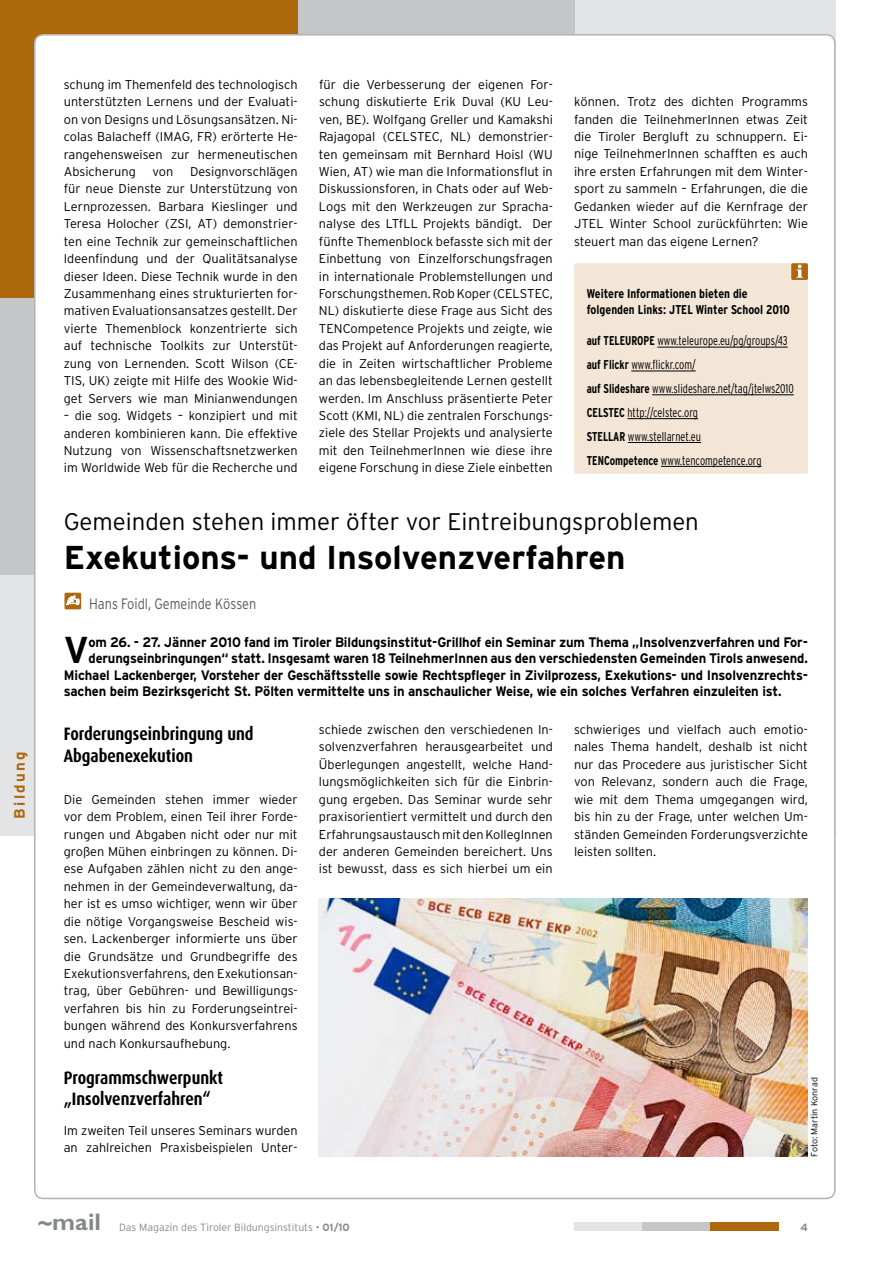
<style>
.page{position:relative;width:893px;height:1263px;background:#fff}
.page>*{position:absolute;margin:0;border:0;box-sizing:border-box;transform-origin:0 0}
.t1{font:700 37.35px "Interstate";color:#000;scale:.94 1}
.t2{font:700 33px "Interstate";color:#000}
.t3{font:300 24px "Interstate";color:#000}
.t4{font:700 24px "Gill Sans Std";color:#87888a}
.t5{font:700 18px/21.6px "Dax";color:#000;scale:.85 1}
.t6{font:300 15px "Interstate";color:#58585a;scale:.85 1}
.t7{font:700 15px "Interstate";letter-spacing:.15em;color:#ac680b}
.t8{font:700 13.8px "Interstate";letter-spacing:-.01em;color:#000;scale:.94 1}
.t9{font:300 12.75px/17.4px "Interstate";color:#000;text-align:justify}
.t10{font:300 condensed 12.75px/23.9px "Interstate";color:#000;scale:.91 1}
.t11{font:700 condensed 12.75px/16.5px "Interstate";color:#000}
.t12{font:300 10.5px "Interstate";color:#87888a}
.t13{font:700 10.5px "Interstate";color:#87888a}
.t14{font:300 9px "Interstate";color:#000}
.s1{font-weight:700}
</style>
<div class="page">
<div style="left:0;top:0;width:836px;height:836px;background:#e3e4e5"></div>
<div style="left:0;top:0;width:574px;height:574px;background:#c5c6c8"></div>
<div style="left:0;top:0;width:298px;height:298px;background:#ac680b"></div>
<div style="left:35px;top:35px;width:800px;height:1163px;background:#fff;border-radius:9px"></div>
<div style="left:574px;top:1222px;width:204px;height:9px;background:#e3e4e5"></div>
<div style="left:642px;top:1222px;width:136px;height:9px;background:#c5c6c8"></div>
<div style="left:710px;top:1222px;width:68px;height:9px;background:#ac680b"></div>
<div style="left:574px;top:263px;width:234px;height:211px;background:#f3e6d6;border-radius:2px"></div>
<hr style="left:657px;top:347px;width:131px;height:1px;background:#000">
<hr style="left:631px;top:371px;width:65px;height:1px;background:#000">
<hr style="left:652px;top:395px;width:142px;height:1px;background:#000">
<hr style="left:627px;top:418px;width:71px;height:1px;background:#000">
<hr style="left:628px;top:442px;width:73px;height:1px;background:#000">
<hr style="left:661px;top:466px;width:101px;height:1px;background:#000">
<div style="left:791px;top:263px;width:17px;height:17px;background:#ac680b;border-radius:2px"></div>
<svg style="left:797px;top:265px;width:6px;height:13px"></svg>
<img style="left:319px;top:898px;width:489px;height:259px">
<div style="left:64px;top:593px;width:17px;height:16px;background:#ac680b;border-radius:2px"></div>
<svg style="left:66px;top:595px;width:13px;height:10px"></svg>
<p class="t7" style="left:11px;top:819px;width:68px;rotate:-90deg">Bildung</p>
<p class="t9" style="left:64px;top:76px;width:235px">schung im Themenfeld des technologisch unterstützten Lernens und der Evaluati&shy;on von Designs und Lösungsansätzen. Ni&shy;colas Balacheff (IMAG, FR) erörterte He&shy;rangehensweisen zur hermeneutischen Absicherung</p>
<p class="t9" style="left:64px;top:163px;width:235px;text-indent:126px">Designvorschlägen für neue Dienste zur Unterstützung von Lernprozessen. Barbara Kieslinger und Teresa Holocher (ZSI, AT) demonstrier&shy;ten eine Technik zur gemeinschaftlichen Ideenfindung und der Qualitätsanalyse dieser Ideen. Diese Technik wurde in den Zusammenhang eines strukturierten for&shy;mativen Evaluationsansatzes gestellt. Der vierte Themenblock konzentrierte sich auf technische Toolkits zur Unterstüt&shy;zung von Lernenden. Scott Wilson (CE-TIS, UK) zeigte mit Hilfe des Wookie Wid&shy;get Servers wie man Minianwendungen</p>
<p class="t9" style="left:64px;top:407px;width:235px">– die sog. Widgets – konzipiert und mit anderen kombinieren kann. Die effektive Nutzung von Wissenschaftsnetzwerken im Worldwide Web für die Recherche und</p>
<p class="t9" style="left:152px;top:163px;width:22px">von</p>
<p class="t9" style="left:319px;top:75px;width:235px">für die Verbesserung der eigenen For&shy;schung diskutierte Erik Duval (KU Leu&shy;ven, BE). Wolfgang Greller und Kamakshi Rajagopal (CELSTEC, NL) demonstrier&shy;ten gemeinsam mit Bernhard Hoisl (WU Wien, AT) wie man die Informationsflut in Diskussionsforen, in Chats oder auf Web-Logs mit den Werkzeugen zur Spracha&shy;nalyse des LTfLL Projekts bändigt. Der fünfte Themenblock befasste sich mit der Einbettung von Einzelforschungsfragen in internationale Problemstellungen und Forschungsthemen.RobKoper (CELSTEC, NL) diskutierte diese Frage aus Sicht des TENCompetence Projekts und zeigte, wie das Projekt auf Anforderungen reagierte, die in Zeiten wirtschaftlicher Probleme an das lebensbegleitende Lernen gestellt werden. Im Anschluss präsentierte Peter Scott (KMI, NL) die zentralen Forschungs&shy;ziele des Stellar Projekts und analysierte mit den TeilnehmerInnen wie diese ihre eigene Forschung in diese Ziele einbetten</p>
<p class="t9" style="left:574px;top:93px;width:235px">können. Trotz des dichten Programms fanden die TeilnehmerInnen etwas Zeit die Tiroler Bergluft zu schnuppern. Ei&shy;nige TeilnehmerInnen schafften es auch ihre ersten Erfahrungen mit dem Winter&shy;sport zu sammeln – Erfahrungen, die die Gedanken wieder auf die Kernfrage der JTEL Winter School zurückführten: Wie steuert man das eigene Lernen?</p>
<p class="t11" style="left:587px;top:285px;width:205px">Weitere Informationen bieten die folgenden Links: JTEL Winter School 2010</p>
<p class="t10" style="left:587px;top:329px;width:229px"><span class="s1">auf TELEUROPE</span> www.teleurope.eu/pg/groups/43 <span class="s1">auf Flickr</span> www.flickr.com/<br><span class="s1">auf Slideshare</span> www.slideshare.net/tag/jtelws2010<br><span class="s1">CELSTEC</span> http://celstec.org<br><span class="s1">STELLAR</span> www.stellarnet.eu<br><span class="s1">TENCompetence</span> www.tencompetence.org</p>
<h3 class="t3" style="left:64px;top:508px;width:637px">Gemeinden stehen immer öfter vor Eintreibungsproblemen</h3>
<h2 class="t2" style="left:64px;top:539px;width:563px">Exekutions- und Insolvenzverfahren</h2>
<p class="t6" style="left:89px;top:595px;width:198px">Hans Foidl, Gemeinde Kössen</p>
<h1 class="t1" style="left:64px;top:629px;width:28px">V</h1>
<p class="t8" style="left:89px;top:634px;width:767px">om 26. - 27. Jänner 2010 fand im Tiroler Bildungsinstitut-Grillhof ein Seminar zum Thema „Insolvenzverfahren und For-</p>
<p class="t8" style="left:89px;top:651px;width:767px">derungseinbringungen“ statt. Insgesamt waren 18 TeilnehmerInnen aus den verschiedensten Gemeinden Tirols anwesend.</p>
<p class="t8" style="left:64px;top:667px;width:793px">Michael Lackenberger, Vorsteher der Geschäftsstelle sowie Rechtspfleger in Zivilprozess, Exekutions- und Insolvenzrechts-</p>
<p class="t8" style="left:64px;top:684px;width:765px">sachen beim Bezirksgericht St. Pölten vermittelte uns in anschaulicher Weise, wie ein solches Verfahren einzuleiten ist.</p>
<h3 class="t5" style="left:64px;top:723px;width:225px">Forderungseinbringung und<br>Abgabenexekution</h3>
<p class="t9" style="left:64px;top:790px;width:235px">Die Gemeinden stehen immer wieder vor dem Problem, einen Teil ihrer Forde&shy;rungen und Abgaben nicht oder nur mit großen Mühen einbringen zu können. Di&shy;ese Aufgaben zählen nicht zu den ange&shy;nehmen in der Gemeindeverwaltung, da&shy;her ist es umso wichtiger, wenn wir über die nötige Vorgangsweise Bescheid wis&shy;sen. Lackenberger informierte uns über die Grundsätze und Grundbegriffe des Exekutionsverfahrens, den Exekutionsan&shy;trag, über Gebühren- und Bewilligungs&shy;verfahren bis hin zu Forderungseintrei&shy;bungen während des Konkursverfahrens und nach Konkursaufhebung.</p>
<h3 class="t5" style="left:64px;top:1067px;width:189px">Programmschwerpunkt „Insolvenzverfahren“</h3>
<p class="t9" style="left:64px;top:1122px;width:235px">Im zweiten Teil unseres Seminars wurden an zahlreichen Praxisbeispielen Unter-</p>
<p class="t9" style="left:319px;top:721px;width:235px">schiede zwischen den verschiedenen In&shy;solvenzverfahren herausgearbeitet und Überlegungen angestellt, welche Hand&shy;lungsmöglichkeiten sich für die Einbrin&shy;gung ergeben. Das Seminar wurde sehr praxisorientiert vermittelt und durch den ErfahrungsaustauschmitdenKollegInnen der anderen Gemeinden bereichert. Uns ist bewusst, dass es sich hierbei um ein</p>
<p class="t9" style="left:574px;top:721px;width:235px">schwieriges und vielfach auch emotio&shy;nales Thema handelt, deshalb ist nicht nur das Procedere aus juristischer Sicht von Relevanz, sondern auch die Frage, wie mit dem Thema umgegangen wird, bis hin zu der Frage, unter welchen Um&shy;ständen Gemeinden Forderungsverzichte leisten sollten.</p>
<p class="t14" style="left:809px;top:1157px;width:81px;rotate:-90deg">Foto: Martin Konrad</p>
<h3 class="t4" style="left:38px;top:1208px;width:64px">~mail</h3>
<p class="t12" style="left:119px;top:1221px;width:232px">Das Magazin des Tiroler Bildungsinstituts • <span class="s1">01/10</span></p>
<p class="t13" style="left:801px;top:1221px;width:9px">4</p>
</div>
